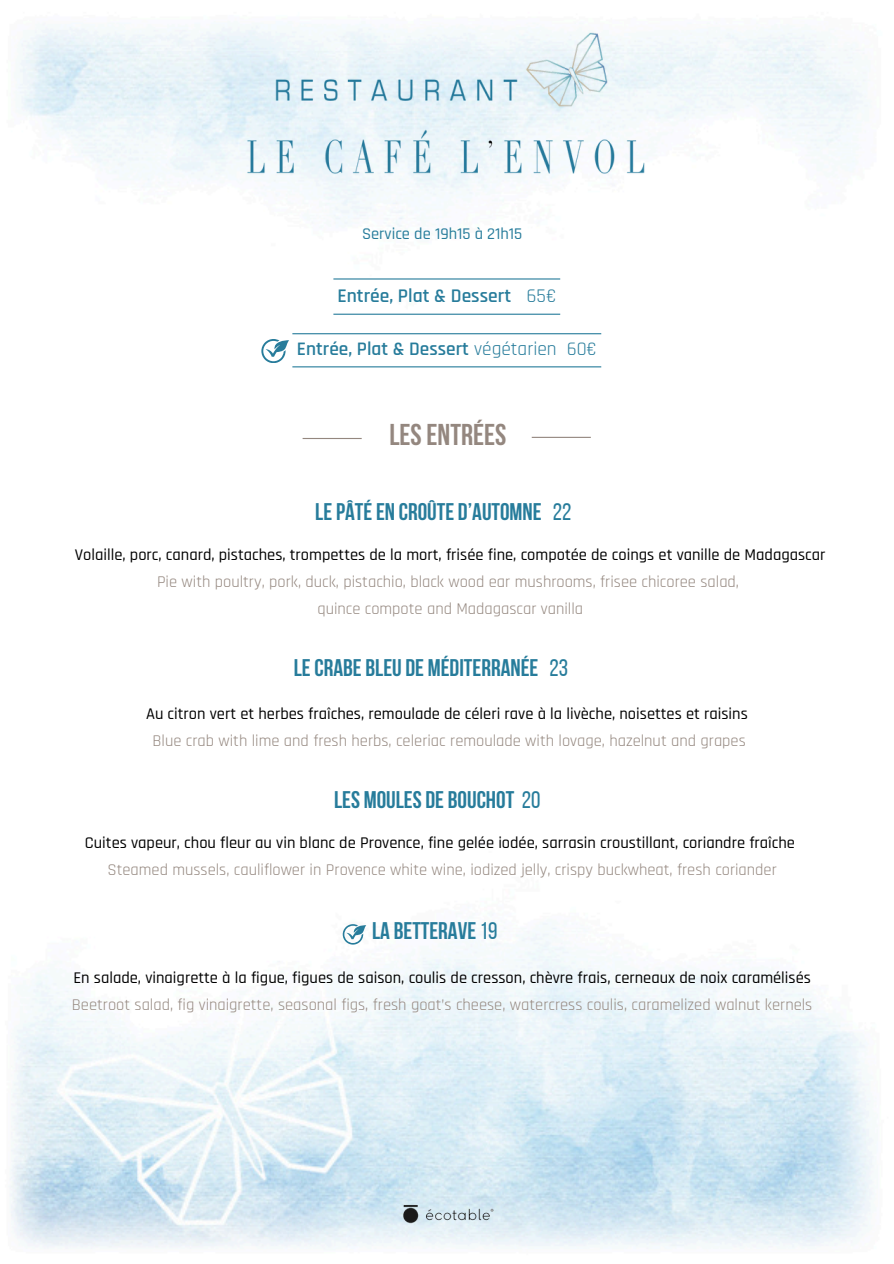
<style>
.page{position:relative;width:894px;height:1264px;background:#fff}
.page>*{position:absolute;margin:0;border:0;box-sizing:border-box;transform-origin:0 0}
.t1{font:700 30px "Bebas Neue";color:#94877f}
.t2{font:700 24px "Bebas Neue";color:#277c9b}
.t3{font:600 19.5px "Rajdhani";color:#277c9b}
.t4{font:600 19.35px "Rajdhani";color:#277c9b}
.t5{font:16.5px "Rajdhani";color:#94877f}
.t6{font:500 16.5px "Rajdhani";color:#000}
.t7{font:500 16.5px "Rajdhani";color:#277c9b}
.s1{font-weight:400}
</style>
<div class="page">
<img style="left:10px;top:26px;width:864px;height:1222px">
<img style="left:230px;top:25px;width:434px;height:201px">
<hr style="left:302px;top:438px;width:59px;height:1px;background:#94877f">
<hr style="left:531px;top:437px;width:59px;height:1px;background:#94877f">
<img style="left:390px;top:1148px;width:115px;height:100px">
<hr style="left:333px;top:278px;width:227px;height:1px;background:#277c9b">
<hr style="left:333px;top:314px;width:227px;height:1px;background:#277c9b">
<hr style="left:292px;top:366px;width:309px;height:1px;background:#277c9b">
<hr style="left:292px;top:333px;width:309px;height:1px;background:#277c9b">
<svg style="left:261px;top:339px;width:28px;height:23px"></svg>
<svg style="left:342px;top:924px;width:24px;height:20px"></svg>
<p class="t7" style="left:362px;top:224px;width:162px">Service de 19h15 à 21h15</p>
<p class="t3" style="left:337px;top:284px;width:220px">Entrée, Plat &amp; Dessert <span class="s1">65€</span></p>
<h4 class="t4" style="left:297px;top:337px;width:301px">Entrée, Plat &amp; Dessert <span class="s1">végétarien 60€</span></h4>
<h5 class="t1" style="left:389px;top:422px;width:118px">LESENTRÉES</h5>
<h1 class="t2" style="left:315px;top:502px;width:257px">LEPÂTÉEN CROÛTE D’AUTOMNE <span class="s1">22</span></h1>
<p class="t6" style="left:75px;top:545px;width:752px">Volaille, porc, canard, pistaches, trompettes de la mort, frisée fine, compotée de coings et vanille de Madagascar</p>
<h2 class="t5" style="left:157px;top:572px;width:583px">Pie with poultry, pork, duck, pistachio, black wood ear mushrooms, frisee chicoree salad,</h2>
<p class="t5" style="left:317px;top:599px;width:267px">quince compote and Madagascar vanilla</p>
<h2 class="t2" style="left:293px;top:658px;width:276px">LECRABE BLEU DE MÉDITERRANÉE <span class="s1">23</span></h2>
<p class="t6" style="left:146px;top:704px;width:603px">Au citron vert et herbes fraîches, remoulade de céleri rave à la livèche, noisettes et raisins</p>
<h3 class="t5" style="left:152px;top:731px;width:594px">Blue crab with lime and fresh herbs, celeriac remoulade with lovage, hazelnut and grapes</h3>
<p class="t2" style="left:334px;top:789px;width:208px">LeS MOULES DE BOUCHOT <span class="s1">20</span></p>
<p class="t6" style="left:85px;top:832px;width:711px">Cuites vapeur, chou fleur au vin blanc de Provence, fine gelée iodée, sarrasin croustillant, coriandre fraîche</p>
<p class="t5" style="left:107px;top:859px;width:670px">Steamed mussels, cauliflower in Provence white wine, iodized jelly, crispy buckwheat, fresh coriander</p>
<p class="t2" style="left:372px;top:921px;width:127px">LA BETTERAVE <span class="s1">19</span></p>
<h2 class="t6" style="left:73px;top:967px;width:739px">En salade, vinaigrette à la figue, figues de saison, coulis de cresson, chèvre frais, cerneaux de noix caramélisés</h2>
<p class="t5" style="left:72px;top:994px;width:741px">Beetroot salad, fig vinaigrette, seasonal figs, fresh goat’s cheese, watercress coulis, caramelized walnut kernels</p>
</div>
